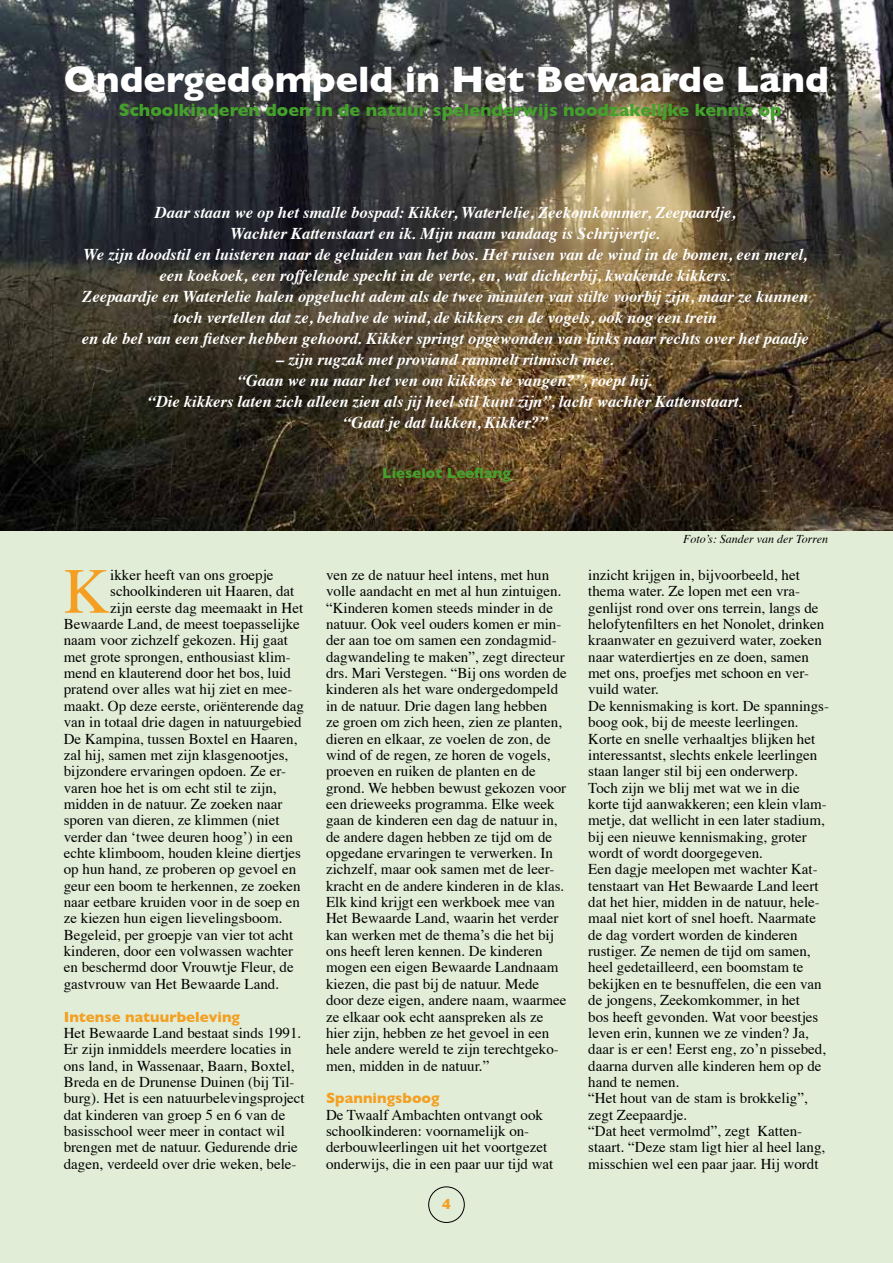
<style>
.page{position:relative;width:893px;height:1263px;background:#e2edd7}
.page>*{position:absolute;margin:0;border:0;box-sizing:border-box;transform-origin:0 0}
.t1{font:64.35px "Times";color:#f49f22}
.t2{font:700 37.5px "Gill Sans";color:#fff}
.t3{font:700 18px "Gill Sans";color:#44a12b}
.t4{font:italic 700 16.5px/21px "Times";color:#fff;text-align:center}
.t5{font:15px/16.4px "Times";color:#000}
.t6{font:700 15px "Gill Sans";color:#f49f22}
.t7{font:700 15px "Gill Sans";color:#44a12b}
.t8{font:italic 12px "Times";color:#000}
</style>
<div class="page">
<img style="left:0;top:0;width:893px;height:530px">
<div style="left:428px;top:1186px;width:37px;height:37px;border:1px solid #000;border-radius:50%"></div>
<h2 class="t2" style="left:64px;top:57px;width:766px">Ondergedompeld in Het Bewaarde Land</h2>
<p class="t3" style="left:119px;top:99px;width:665px">Schoolkinderen doen in de natuur spelenderwijs noodzakelijke kennis op</p>
<p class="t4" style="left:82px;top:200px;width:728px">Daar staan we op het smalle bospad: Kikker, Waterlelie, Zeekomkommer, Zeepaardje,<br>Wachter Kattenstaart en ik. Mijn naam vandaag is Schrijvertje.<br>We zijn doodstil en luisteren naar de geluiden van het bos. Het ruisen van de wind in de bomen, een merel, een koekoek, een roffelende specht in de verte, en, wat dichterbij, kwakende kikkers.<br>Zeepaardje en Waterlelie halen opgelucht adem als de twee minuten van stilte voorbij zijn, maar ze kunnen toch vertellen dat ze, behalve de wind, de kikkers en de vogels, ook nog een trein<br>en de bel van een fietser hebben gehoord. Kikker springt opgewonden van links naar rechts over het paadje</p>
<p class="t4" style="left:148px;top:347px;width:597px">– zijn rugzak met proviand rammelt ritmisch mee.<br>“Gaan we nu naar het ven om kikkers te vangen?”, roept hij.<br>“Die kikkers laten zich alleen zien als jij heel stil kunt zijn”, lacht wachter Kattenstaart. “Gaat je dat lukken, Kikker?”</p>
<p class="t7" style="left:382px;top:464px;width:130px">Lieselot Leeflang</p>
<h1 class="t1" style="left:64px;top:531px;width:48px">K</h1>
<p class="t5" style="left:110px;top:565px;width:165px">ikker heeft van ons groepje</p>
<p class="t5" style="left:110px;top:582px;width:186px">schoolkinderen uit Haaren, dat</p>
<p class="t5" style="left:110px;top:598px;width:194px">zijn eerste dag meemaakt in Het</p>
<p class="t5" style="left:64px;top:615px;width:238px">Bewaarde Land, de meest toepasselijke</p>
<p class="t5" style="left:64px;top:631px;width:226px">naam voor zichzelf gekozen. Hij gaat</p>
<p class="t5" style="left:64px;top:647px;width:229px">met grote sprongen, enthousiast klim-</p>
<p class="t5" style="left:64px;top:664px;width:229px">mend en klauterend door het bos, luid</p>
<p class="t5" style="left:64px;top:680px;width:230px">pratend over alles wat hij ziet en mee-</p>
<p class="t5" style="left:64px;top:696px;width:242px">maakt. Op deze eerste, oriënterende dag</p>
<p class="t5" style="left:64px;top:713px;width:239px">van in totaal drie dagen in natuurgebied</p>
<p class="t5" style="left:64px;top:729px;width:235px">De Kampina, tussen Boxtel en Haaren,</p>
<p class="t5" style="left:64px;top:745px;width:226px">zal hij, samen met zijn klasgenootjes,</p>
<p class="t5" style="left:64px;top:762px;width:224px">bijzondere ervaringen opdoen. Ze er-</p>
<p class="t5" style="left:64px;top:778px;width:214px">varen hoe het is om echt stil te zijn,</p>
<p class="t5" style="left:64px;top:794px;width:220px">midden in de natuur. Ze zoeken naar</p>
<p class="t5" style="left:64px;top:811px;width:217px">sporen van dieren, ze klimmen (niet</p>
<p class="t5" style="left:64px;top:827px;width:231px">verder dan ‘twee deuren hoog’) in een</p>
<p class="t5" style="left:64px;top:843px;width:239px">echte klimboom, houden kleine diertjes</p>
<p class="t5" style="left:64px;top:860px;width:234px">op hun hand, ze proberen op gevoel en</p>
<p class="t5" style="left:64px;top:876px;width:239px">geur een boom te herkennen, ze zoeken</p>
<p class="t5" style="left:64px;top:892px;width:238px">naar eetbare kruiden voor in de soep en</p>
<p class="t5" style="left:64px;top:909px;width:220px">ze kiezen hun eigen lievelingsboom.</p>
<p class="t5" style="left:64px;top:925px;width:231px">Begeleid, per groepje van vier tot acht</p>
<p class="t5" style="left:64px;top:942px;width:231px">kinderen, door een volwassen wachter</p>
<p class="t5" style="left:64px;top:958px;width:231px">en beschermd door Vrouwtje Fleur, de</p>
<p class="t5" style="left:64px;top:974px;width:217px">gastvrouw van Het Bewaarde Land.</p>
<p class="t6" style="left:64px;top:1008px;width:178px">Intense natuurbeleving</p>
<p class="t5" style="left:64px;top:1023px;width:242px">Het Bewaarde Land bestaat sinds 1991.<br>Er zijn inmiddels meerdere locaties in ons land, in Wassenaar, Baarn, Boxtel, Breda en de Drunense Duinen (bij Til&shy;burg). Het is een natuurbelevingsproject dat kinderen van groep 5 en 6 van de basisschool weer meer in contact wil brengen met de natuur. Gedurende drie dagen, verdeeld over drie weken, bele-</p>
<p class="t5" style="left:326px;top:565px;width:242px">ven ze de natuur heel intens, met hun volle aandacht en met al hun zintuigen. “Kinderen komen steeds minder in de natuur. Ook veel ouders komen er min&shy;der aan toe om samen een zondagmid&shy;dagwandeling te maken”, zegt directeur drs. Mari Verstegen. “Bij ons worden de kinderen als het ware ondergedompeld in de natuur. Drie dagen lang hebben<br>ze groen om zich heen, zien ze planten, dieren en elkaar, ze voelen de zon, de wind of de regen, ze horen de vogels, proeven en ruiken de planten en de grond. We hebben bewust gekozen voor een drieweeks programma. Elke week gaan de kinderen een dag de natuur in, de andere dagen hebben ze tijd om de opgedane ervaringen te verwerken. In zichzelf, maar ook samen met de leer&shy;kracht en de andere kinderen in de klas.<br>Elk kind krijgt een werkboek mee van Het Bewaarde Land, waarin het verder kan werken met de thema’s die het bij ons heeft leren kennen. De kinderen mogen een eigen Bewaarde Landnaam kiezen, die past bij de natuur. Mede door deze eigen, andere naam, waarmee ze elkaar ook echt aanspreken als ze hier zijn, hebben ze het gevoel in een hele andere wereld te zijn terechtgeko&shy;men, midden in de natuur.”</p>
<p class="t6" style="left:326px;top:1089px;width:115px">Spanningsboog</p>
<p class="t5" style="left:326px;top:1105px;width:229px">De Twaalf Ambachten ontvangt ook schoolkinderen: voornamelijk on&shy;derbouwleerlingen uit het voortgezet onderwijs, die in een paar uur tijd wat</p>
<p class="t6" style="left:442px;top:1195px;width:10px">4</p>
<p class="t8" style="left:683px;top:529px;width:146px">Foto’s: Sander van der Torren</p>
<p class="t5" style="left:588px;top:565px;width:242px">inzicht krijgen in, bijvoorbeeld, het thema water. Ze lopen met een vra&shy;genlijst rond over ons terrein, langs de helofytenfilters en het Nonolet, drinken kraanwater en gezuiverd water, zoeken naar waterdiertjes en ze doen, samen met ons, proefjes met schoon en ver&shy;vuild water.<br>De kennismaking is kort. De spannings&shy;boog ook, bij de meeste leerlingen.<br>Korte en snelle verhaaltjes blijken het interessantst, slechts enkele leerlingen staan langer stil bij een onderwerp.<br>Toch zijn we blij met wat we in die korte tijd aanwakkeren; een klein vlam&shy;metje, dat wellicht in een later stadium, bij een nieuwe kennismaking, groter wordt of wordt doorgegeven.<br>Een dagje meelopen met wachter Kat&shy;tenstaart van Het Bewaarde Land leert dat het hier, midden in de natuur, hele&shy;maal niet kort of snel hoeft. Naarmate de dag vordert worden de kinderen rustiger. Ze nemen de tijd om samen, heel gedetailleerd, een boomstam te bekijken en te besnuffelen, die een van de jongens, Zeekomkommer, in het<br>bos heeft gevonden. Wat voor beestjes leven erin, kunnen we ze vinden? Ja, daar is er een! Eerst eng, zo’n pissebed, daarna durven alle kinderen hem op de hand te nemen.<br>“Het hout van de stam is brokkelig”, zegt Zeepaardje.<br>“Dat heet vermolmd”, zegt Katten&shy;staart. “Deze stam ligt hier al heel lang, misschien wel een paar jaar. Hij wordt</p>
</div>
